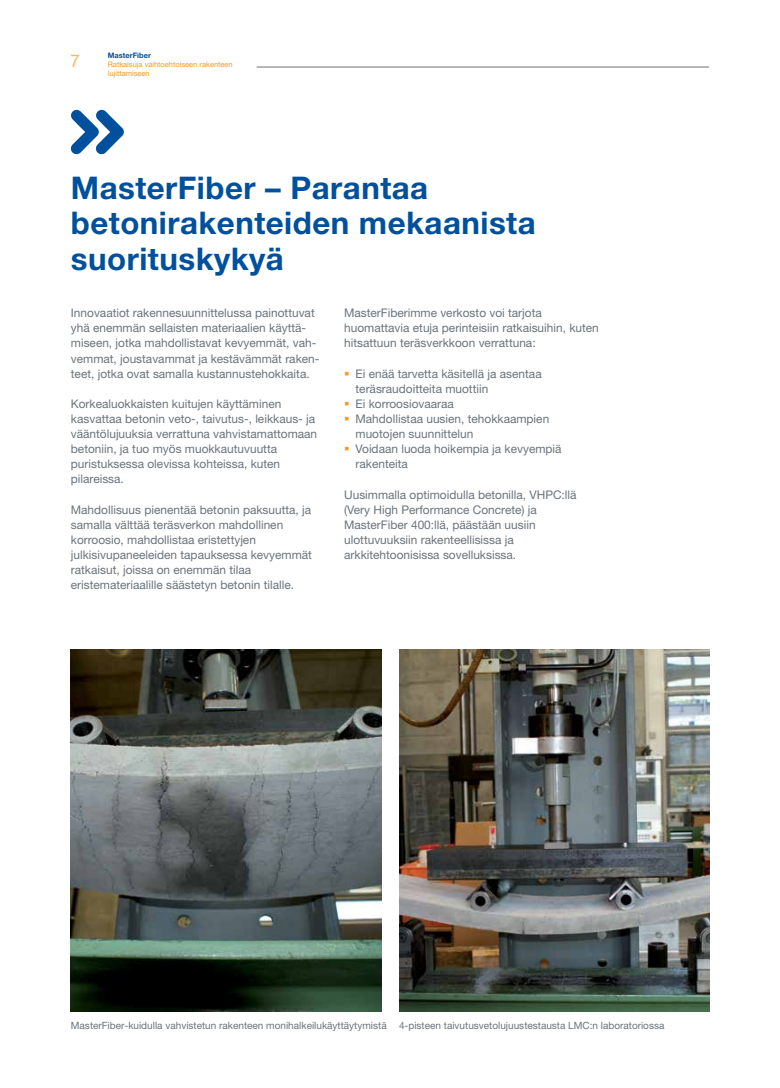
<style>
.page{position:relative;width:780px;height:1088px;background:#fff}
.page>*{position:absolute;margin:0;border:0;box-sizing:border-box;transform-origin:0 0}
.t1{font:700 31.25px/35.5px "Helvetica Neue LT Std";letter-spacing:.015em;color:#00509e}
.t2{font:17.5px "Helvetica Neue LT Std";color:#fcb562}
.t3{font:11.88px/15.1px "Helvetica Neue LT Std";color:#6a737b}
.t4{font:10px "Helvetica Neue";color:#6a737b}
.t5{font:7.5px/8.9px "Helvetica Neue LT Std";color:#f8991d}
.t6{font:700 7.5px "Helvetica Neue LT Std";color:#00509e}
.s1{color:#f8991d}
</style>
<div class="page">
<hr style="left:257px;top:67px;width:452px;height:1px;background:#6a737b">
<svg style="left:71px;top:110px;width:53px;height:44px"></svg>
<img style="left:71px;top:649px;width:310px;height:363px">
<img style="left:399px;top:649px;width:310px;height:363px">
<h2 class="t2" style="left:70px;top:50px;width:11px">7</h2>
<p class="t6" style="left:108px;top:50px;width:45px">MasterFiber</p>
<p class="t5" style="left:108px;top:59px;width:126px">Ratkaisuja vaihtoehtoiseen rakenteen lujittamiseen</p>
<h1 class="t1" style="left:71px;top:169px;width:466px">MasterFiber – Parantaa betonirakenteiden mekaanista suorituskykyä</h1>
<p class="t3" style="left:71px;top:305px;width:250px">Innovaatiot rakennesuunnittelussa painottuvat yhä enemmän sellaisten materiaalien käyttä&shy;miseen, jotka mahdollistavat kevyemmät, vah&shy;vemmat, joustavammat ja kestävämmät raken&shy;teet, jotka ovat samalla kustannustehokkaita.</p>
<p class="t3" style="left:71px;top:396px;width:248px">Korkealuokkaisten kuitujen käyttäminen kasvattaa betonin veto-, taivutus-, leikkaus- ja vääntölujuuksia verrattuna vahvistamattomaan betoniin, ja tuo myös muokkautuvuutta puristuksessa olevissa kohteissa, kuten pilareissa.</p>
<p class="t3" style="left:71px;top:502px;width:242px">Mahdollisuus pienentää betonin paksuutta, ja samalla välttää teräsverkon mahdollinen korroosio, mahdollistaa eristettyjen julkisivupaneeleiden tapauksessa kevyemmät ratkaisut, joissa on enemmän tilaa eristemateriaalille säästetyn betonin tilalle.</p>
<p class="t3" style="left:344px;top:305px;width:256px">MasterFiberimme verkosto voi tarjota huomattavia etuja perinteisiin ratkaisuihin, kuten hitsattuun teräsverkkoon verrattuna:</p>
<p class="t3" style="left:355px;top:366px;width:188px;text-indent:-11px"><span class="s1">▪</span> Ei enää tarvetta käsitellä ja asentaa teräsraudoitteita muottiin</p>
<p class="t3" style="left:344px;top:396px;width:111px"><span class="s1">▪</span> Ei korroosiovaaraa</p>
<p class="t3" style="left:355px;top:411px;width:195px;text-indent:-11px"><span class="s1">▪</span> Mahdollistaa uusien, tehokkaampien muotojen suunnittelun</p>
<p class="t3" style="left:355px;top:441px;width:207px;text-indent:-11px"><span class="s1">▪</span> Voidaan luoda hoikempia ja kevyempiä rakenteita</p>
<p class="t3" style="left:344px;top:486px;width:234px">Uusimmalla optimoidulla betonilla, VHPC:llä (Very High Performance Concrete) ja MasterFiber 400:llä, päästään uusiin ulottuvuuksiin rakenteellisissa ja arkkitehtoonisissa sovelluksissa.</p>
<p class="t4" style="left:71px;top:1019px;width:595px">MasterFiber-kuidulla vahvistetun rakenteen monihalkeilukäyttäytymistä 4-pisteen taivutusvetolujuustestausta LMC:n laboratoriossa</p>
</div>
